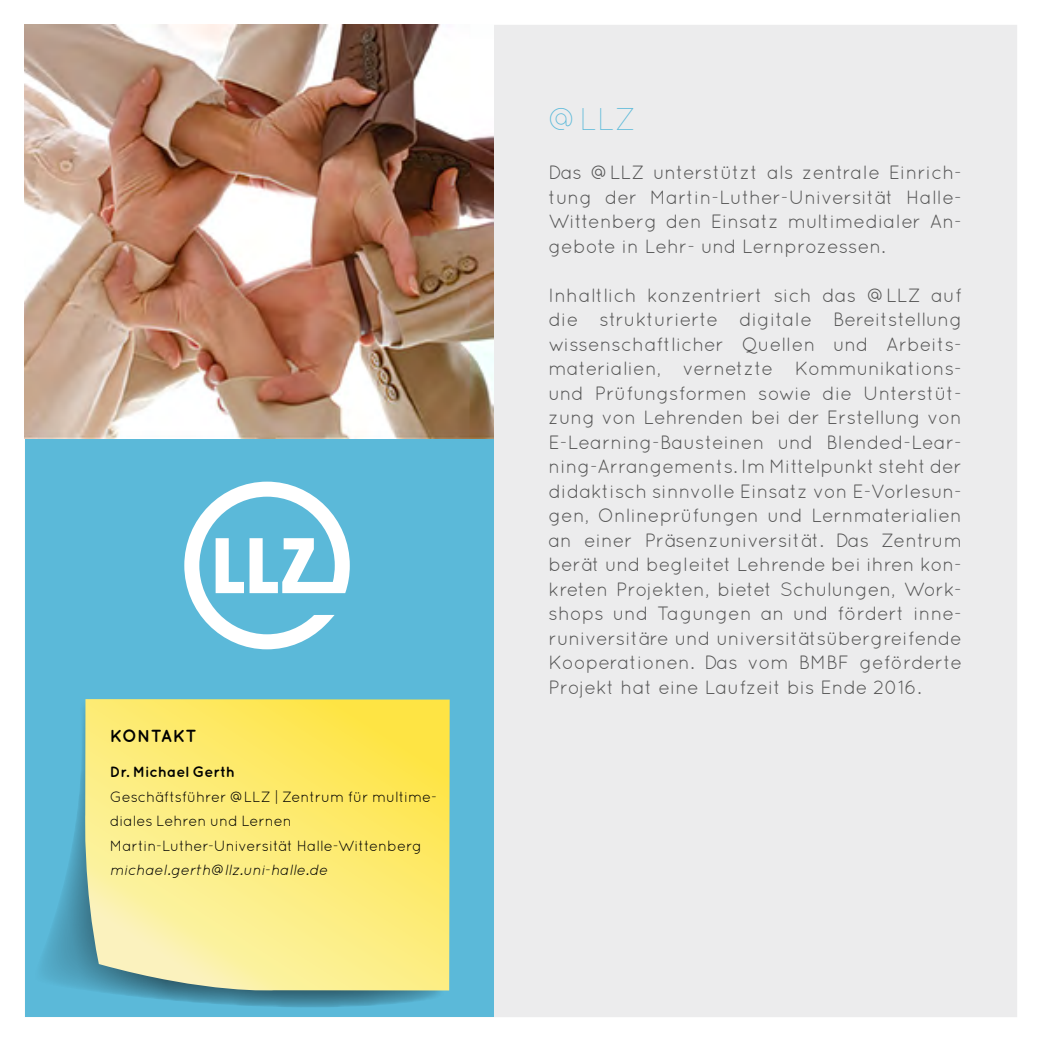
<style>
.page{position:relative;width:1042px;height:1042px;background:#fff}
.page>*{position:absolute;margin:0;border:0;box-sizing:border-box;transform-origin:0 0}
.t1{font:300 31.5px "Quicksand";color:#5bb9d9}
.t2{font:19.25px/24.5px "Quicksand";color:#565656;text-align:justify}
.t3{font:700 17.5px "Quicksand";letter-spacing:.01em;color:#000}
.t4{font:14.88px/24.5px "Quicksand";letter-spacing:-.01em;color:#000}
.t5{font:italic 14.88px "Quicksand";letter-spacing:-.01em;color:#000}
.t6{font:700 14.88px "Quicksand";letter-spacing:-.005em;color:#000}
</style>
<div class="page">
<div style="left:493px;top:25px;width:524px;height:992px;background:#ececed"></div>
<div style="left:25px;top:438px;width:468px;height:579px;background:#5bb9d9"></div>
<img style="left:25px;top:25px;width:468px;height:413px">
<svg style="left:42px;top:733px;width:396px;height:274px"></svg>
<svg style="left:83px;top:699px;width:367px;height:295px;background:#f4e77c"></svg>
<svg style="left:184px;top:482px;width:166px;height:167px"></svg>
<p class="t3" style="left:110px;top:725px;width:89px">KONTAKT</p>
<p class="t6" style="left:110px;top:763px;width:127px">Dr. Michael Gerth</p>
<p class="t4" style="left:110px;top:784px;width:329px">Geschäftsführer @LLZ | Zentrum für multime&shy;diales Lehren und Lernen<br>Martin-Luther-Universität Halle-Wittenberg</p>
<p class="t5" style="left:110px;top:861px;width:220px">michael.gerth@llz.uni-halle.de</p>
<h1 class="t1" style="left:548px;top:100px;width:89px">@LLZ</h1>
<p class="t2" style="left:548px;top:160px;width:415px">Das @LLZ unterstützt als zentrale Einrich&shy;tung der Martin-Luther-Universität Halle-Wittenberg den Einsatz multimedialer An&shy;gebote in Lehr- und Lernprozessen.</p>
<p class="t2" style="left:548px;top:283px;width:415px;text-align:left">Inhaltlich konzentriert sich das @LLZ auf die strukturierte digitale Bereitstellung wissenschaftlicher Quellen und Arbeits&shy;materialien, vernetzte Kommunikations&shy;und Prüfungsformen sowie die Unterstüt&shy;zung von Lehrenden bei der Erstellung von E-Learning-Bausteinen und Blended-Lear&shy;ning-Arrangements. Im Mittelpunkt steht der didaktisch sinnvolle Einsatz von E-Vorlesun&shy;gen, Onlineprüfungen und Lernmaterialien an einer Präsenzuniversität. Das Zentrum berät und begleitet Lehrende bei ihren kon&shy;kreten Projekten, bietet Schulungen, Work&shy;shops und Tagungen an und fördert inne&shy;runiversitäre und universitätsübergreifende Kooperationen. Das vom BMBF geförderte Projekt hat eine Laufzeit bis Ende 2016.</p>
</div>
